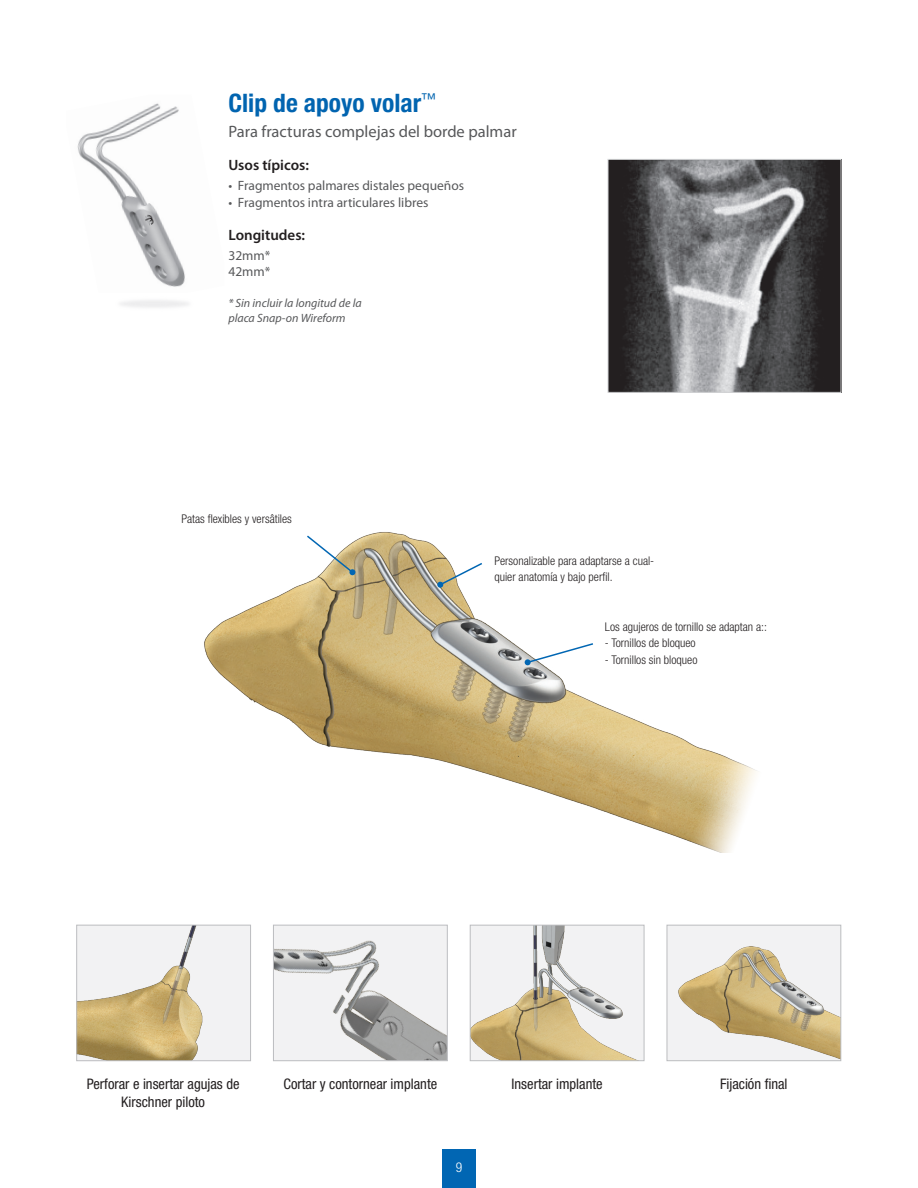
<style>
.page{position:relative;width:918px;height:1188px;background:#fff}
.page>*{position:absolute;margin:0;border:0;box-sizing:border-box;transform-origin:0 0}
.t1{font:700 condensed 25.5px "Helvetica Neue LT Std";color:#0164b0}
.t2{font:16.5px "Myriad Pro";color:#57585a}
.t3{font:600 15px "Myriad Pro";color:#231f20}
.t4{font:condensed 14.55px/17.4px "Helvetica Neue LT Std";color:#231f20;text-align:center}
.t5{font:13.5px/16.5px "Myriad Pro";color:#57585a}
.t6{font:300 condensed 13.5px "Helvetica Neue LT Std";color:#fff}
.t7{font:300 condensed 12px/16.5px "Helvetica Neue LT Std";color:#231f20}
.t8{font:italic 12px/15px "Myriad Pro";color:#57585a}
</style>
<div class="page">
<div style="left:442px;top:1150px;width:34px;height:38px;background:#0166b3"></div>
<img style="left:78px;top:927px;width:171px;height:132px">
<div style="left:76px;top:925px;width:175px;height:136px;border:1px solid #bcbdc0"></div>
<img style="left:275px;top:927px;width:171px;height:132px">
<div style="left:273px;top:925px;width:175px;height:136px;border:1px solid #bcbdc0"></div>
<div style="left:667px;top:925px;width:174px;height:136px;background:#f2f2f3"></div>
<img style="left:678px;top:946px;width:161px;height:113px">
<div style="left:667px;top:925px;width:174px;height:136px;border:1px solid #bcbdc0"></div>
<img style="left:472px;top:927px;width:170px;height:132px">
<div style="left:470px;top:925px;width:174px;height:136px;border:1px solid #bcbdc0"></div>
<img style="left:610px;top:161px;width:229px;height:230px">
<div style="left:608px;top:159px;width:233px;height:234px;border:1px solid #d1d2d4"></div>
<img style="left:77px;top:103px;width:108px;height:181px">
<img style="left:120px;top:284px;width:68px;height:23px">
<img style="left:204px;top:532px;width:553px;height:321px">
<svg style="left:305px;top:534px;width:50px;height:41px"></svg>
<svg style="left:525px;top:642px;width:70px;height:23px"></svg>
<svg style="left:437px;top:561px;width:47px;height:27px"></svg>
<h1 class="t1" style="left:228px;top:87px;width:209px">Clip de apoyo volar<sup>™</sup></h1>
<h2 class="t2" style="left:228px;top:121px;width:290px">Para fracturas complejas del borde palmar</h2>
<p class="t3" style="left:228px;top:156px;width:82px">Usos típicos:</p>
<p class="t5" style="left:228px;top:177px;width:237px">• Fragmentos palmares distales pequeños</p>
<p class="t5" style="left:228px;top:194px;width:202px">• Fragmentos intra articulares libres</p>
<p class="t3" style="left:228px;top:225px;width:78px">Longitudes:</p>
<p class="t5" style="left:228px;top:247px;width:43px">32mm*<br>42mm*</p>
<p class="t8" style="left:228px;top:296px;width:135px">* Sin incluir la longitud de la placa Snap-on Wireform</p>
<p class="t7" style="left:181px;top:511px;width:112px">Patas flexibles y versâtiles</p>
<p class="t7" style="left:494px;top:552px;width:161px">Personalizable para adaptarse a cual&shy;quier anatomía y bajo perfil.</p>
<p class="t7" style="left:605px;top:618px;width:164px">Los agujeros de tornillo se adaptan a::</p>
<p class="t7" style="left:605px;top:635px;width:92px">- Tornillos de bloqueo</p>
<p class="t7" style="left:605px;top:651px;width:94px">- Tornillos sin bloqueo</p>
<p class="t4" style="left:87px;top:1075px;width:154px">Perforar e insertar agujas de<br>Kirschner piloto</p>
<p class="t4" style="left:284px;top:1075px;width:155px">Cortar y contornear implante</p>
<p class="t4" style="left:512px;top:1075px;width:93px">Insertar implante</p>
<p class="t4" style="left:720px;top:1075px;width:69px">Fijación final</p>
<p class="t6" style="left:456px;top:1160px;width:8px">9</p>
</div>
